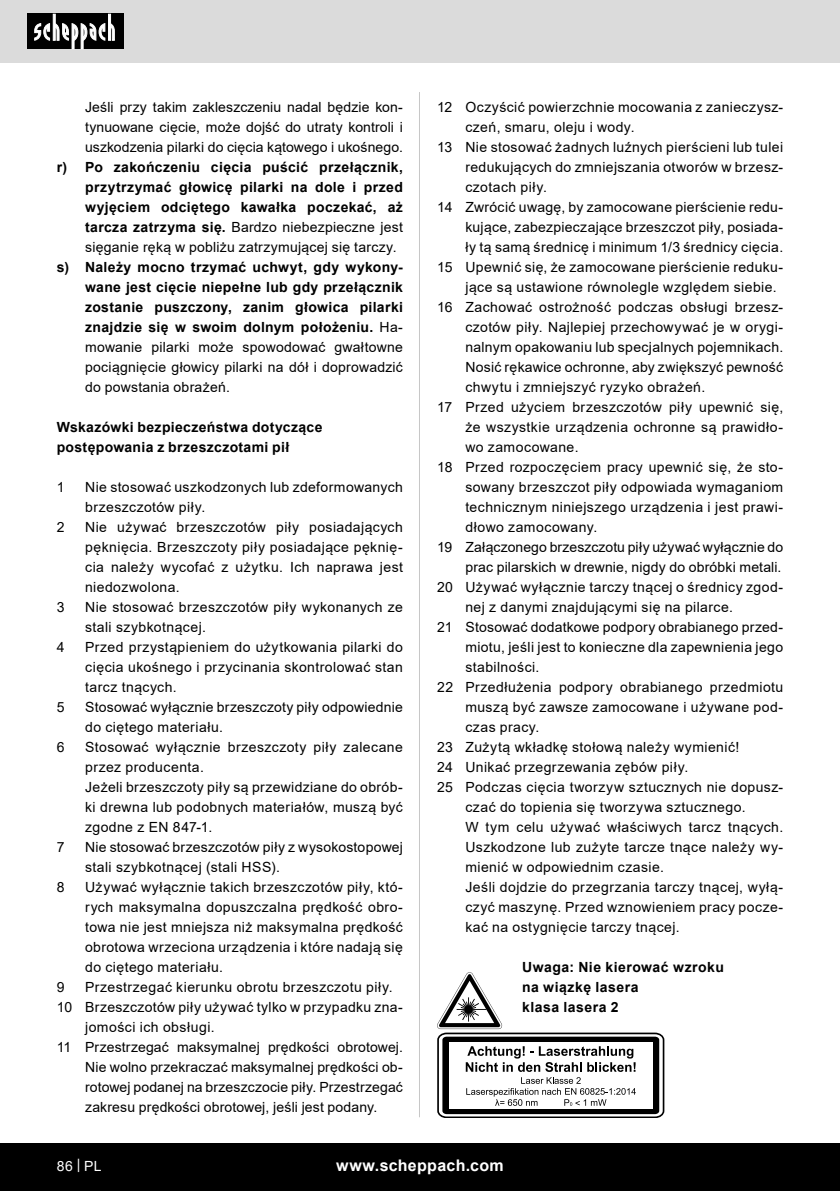
<style>
.page{position:relative;width:840px;height:1191px;background:#fff}
.page>*{position:absolute;margin:0;border:0;box-sizing:border-box;transform-origin:0 0}
.t1{font:700 16px "Arial";letter-spacing:.02em;color:#fff}
.t2{font:14px/20px "Arial";letter-spacing:.03em;color:#000;text-align:justify}
.t3{font:700 14px/20px "Arial";letter-spacing:.025em;color:#000;text-align:justify}
.t4{font:14px/20px "Arial";letter-spacing:.01em;color:#000;text-align:right}
.t5{font:14px "Arial";color:#fff}
.s1{font-weight:400}
</style>
<div class="page">
<div style="left:0;top:0;width:839px;height:63px;background:#dbdbdb"></div>
<div style="left:0;top:1143px;width:839px;height:48px;background:#000"></div>
<div style="left:27px;top:14px;width:96px;height:35px;background:#000"></div>
<svg style="left:34px;top:14px;width:81px;height:35px"></svg>
<hr style="left:419px;top:92px;width:1px;height:1025px;background:#c7c7c7">
<svg style="left:437px;top:972px;width:227px;height:146px"></svg>
<p class="t2" style="left:85px;top:97px;width:319px">Jeśli przy takim zakleszczeniu nadal będzie kon&shy;tynuowane cięcie, może dojść do utraty kontroli i uszkodzenia pilarki do cięcia kątowego i ukośnego.</p>
<p class="t3" style="left:85px;top:157px;width:319px;text-indent:-28px">r) Po zakończeniu cięcia puścić przełącznik, przytrzymać głowicę pilarki na dole i przed wyjęciem odciętego kawałka poczekać, aż tarcza zatrzyma się. <span class="s1">Bardzo niebezpieczne jest sięganie ręką w pobliżu zatrzymującej się tarczy.</span></p>
<p class="t3" style="left:85px;top:257px;width:319px;text-indent:-28px">s) Należy mocno trzymać uchwyt, gdy wykony&shy;wane jest cięcie niepełne lub gdy przełącznik zostanie puszczony, zanim głowica pilarki znajdzie się w swoim dolnym położeniu. <span class="s1">Ha&shy;mowanie pilarki może spowodować gwałtowne pociągnięcie głowicy pilarki na dół i doprowadzić do powstania obrażeń.</span></p>
<p class="t3" style="left:57px;top:417px;width:267px">Wskazówki bezpieczeństwa dotyczące postępowania z brzeszczotami pił</p>
<p class="t2" style="left:57px;top:477px;width:9px">1</p>
<p class="t2" style="left:85px;top:477px;width:319px">Nie stosować uszkodzonych lub zdeformowanych brzeszczotów piły.</p>
<p class="t2" style="left:57px;top:517px;width:9px">2</p>
<p class="t2" style="left:85px;top:517px;width:319px">Nie używać brzeszczotów piły posiadających pęknięcia. Brzeszczoty piły posiadające pęknię&shy;cia należy wycofać z użytku. Ich naprawa jest niedozwolona.</p>
<p class="t2" style="left:57px;top:597px;width:9px">3</p>
<p class="t2" style="left:85px;top:597px;width:319px">Nie stosować brzeszczotów piły wykonanych ze stali szybkotnącej.</p>
<p class="t2" style="left:57px;top:637px;width:9px">4</p>
<p class="t2" style="left:85px;top:637px;width:319px">Przed przystąpieniem do użytkowania pilarki do cięcia ukośnego i przycinania skontrolować stan tarcz tnących.</p>
<p class="t2" style="left:57px;top:697px;width:9px">5</p>
<p class="t2" style="left:85px;top:697px;width:319px">Stosować wyłącznie brzeszczoty piły odpowiednie do ciętego materiału.</p>
<p class="t2" style="left:57px;top:737px;width:9px">6</p>
<p class="t2" style="left:85px;top:737px;width:319px">Stosować wyłącznie brzeszczoty piły zalecane przez producenta.</p>
<p class="t2" style="left:85px;top:777px;width:319px">Jeżeli brzeszczoty piły są przewidziane do obrób&shy;ki drewna lub podobnych materiałów, muszą być zgodne z EN 847-1.</p>
<p class="t2" style="left:57px;top:837px;width:9px">7</p>
<p class="t2" style="left:85px;top:837px;width:319px">Nie stosować brzeszczotów piły z wysokostopowej stali szybkotnącej (stali HSS).</p>
<p class="t2" style="left:57px;top:877px;width:9px">8</p>
<p class="t2" style="left:85px;top:877px;width:319px">Używać wyłącznie takich brzeszczotów piły, któ&shy;rych maksymalna dopuszczalna prędkość obro&shy;towa nie jest mniejsza niż maksymalna prędkość obrotowa wrzeciona urządzenia i które nadają się do ciętego materiału.</p>
<p class="t2" style="left:57px;top:977px;width:9px">9</p>
<p class="t2" style="left:85px;top:977px;width:309px">Przestrzegać kierunku obrotu brzeszczotu piły.</p>
<p class="t2" style="left:85px;top:997px;width:319px;text-indent:-28px">10 Brzeszczotów piły używać tylko w przypadku zna&shy;jomości ich obsługi.</p>
<p class="t2" style="left:85px;top:1037px;width:319px;text-indent:-28px">11 Przestrzegać maksymalnej prędkości obrotowej.<br>Nie wolno przekraczać maksymalnej prędkości ob&shy;rotowej podanej na brzeszczocie piły. Przestrzegać zakresu prędkości obrotowej, jeśli jest podany.</p>
<p class="t2" style="left:465px;top:97px;width:319px;text-indent:-28px">12 Oczyścić powierzchnie mocowania z zanieczysz&shy;czeń, smaru, oleju i wody.</p>
<p class="t2" style="left:465px;top:137px;width:319px;text-indent:-28px">13 Nie stosować żadnych luźnych pierścieni lub tulei redukujących do zmniejszania otworów w brzesz&shy;czotach piły.</p>
<p class="t2" style="left:465px;top:197px;width:319px;text-indent:-28px">14 Zwrócić uwagę, by zamocowane pierścienie redu&shy;kujące, zabezpieczające brzeszczot piły, posiada&shy;ły tą samą średnicę i minimum 1/3 średnicy cięcia.</p>
<p class="t2" style="left:465px;top:257px;width:319px;text-indent:-28px">15 Upewnić się, że zamocowane pierścienie reduku&shy;jące są ustawione równolegle względem siebie.</p>
<p class="t2" style="left:465px;top:297px;width:319px;text-indent:-28px">16 Zachować ostrożność podczas obsługi brzesz&shy;czotów piły. Najlepiej przechowywać je w orygi&shy;nalnym opakowaniu lub specjalnych pojemnikach.<br>Nosić rękawice ochronne, aby zwiększyć pewność chwytu i zmniejszyć ryzyko obrażeń.</p>
<p class="t2" style="left:465px;top:397px;width:319px;text-indent:-28px">17 Przed użyciem brzeszczotów piły upewnić się, że wszystkie urządzenia ochronne są prawidło&shy;wo zamocowane.</p>
<p class="t2" style="left:465px;top:457px;width:319px;text-indent:-28px">18 Przed rozpoczęciem pracy upewnić się, że sto&shy;sowany brzeszczot piły odpowiada wymaganiom technicznym niniejszego urządzenia i jest prawi&shy;dłowo zamocowany.</p>
<p class="t4" style="left:437px;top:537px;width:347px">19 Załączonego brzeszczotu piły używać wyłącznie do prac pilarskich w drewnie, nigdy do obróbki metali.</p>
<p class="t2" style="left:465px;top:577px;width:319px;text-indent:-28px">20 Używać wyłącznie tarczy tnącej o średnicy zgod&shy;nej z danymi znajdującymi się na pilarce.</p>
<p class="t2" style="left:465px;top:617px;width:319px;text-indent:-28px">21 Stosować dodatkowe podpory obrabianego przed&shy;miotu, jeśli jest to konieczne dla zapewnienia jego stabilności.</p>
<p class="t2" style="left:465px;top:677px;width:319px;text-indent:-28px">22 Przedłużenia podpory obrabianego przedmiotu muszą być zawsze zamocowane i używane pod&shy;czas pracy.</p>
<p class="t2" style="left:437px;top:737px;width:304px">23 Zużytą wkładkę stołową należy wymienić!</p>
<p class="t2" style="left:437px;top:757px;width:252px">24 Unikać przegrzewania zębów piły.</p>
<p class="t2" style="left:465px;top:777px;width:319px;text-indent:-28px">25 Podczas cięcia tworzyw sztucznych nie dopusz&shy;czać do topienia się tworzywa sztucznego.</p>
<p class="t2" style="left:465px;top:817px;width:319px">W tym celu używać właściwych tarcz tnących.<br>Uszkodzone lub zużyte tarcze tnące należy wy&shy;mienić w odpowiednim czasie.</p>
<p class="t2" style="left:465px;top:877px;width:319px">Jeśli dojdzie do przegrzania tarczy tnącej, wyłą&shy;czyć maszynę. Przed wznowieniem pracy pocze&shy;kać na ostygnięcie tarczy tnącej.</p>
<p class="t3" style="left:522px;top:957px;width:203px">Uwaga: Nie kierować wzroku</p>
<p class="t3" style="left:522px;top:977px;width:118px">na wiązkę lasera</p>
<p class="t3" style="left:522px;top:997px;width:98px">klasa lasera 2</p>
<p class="t5" style="left:57px;top:1156px;width:46px">86 | PL</p>
<p class="t1" style="left:336px;top:1154px;width:169px">www.scheppach.com</p>
</div>
